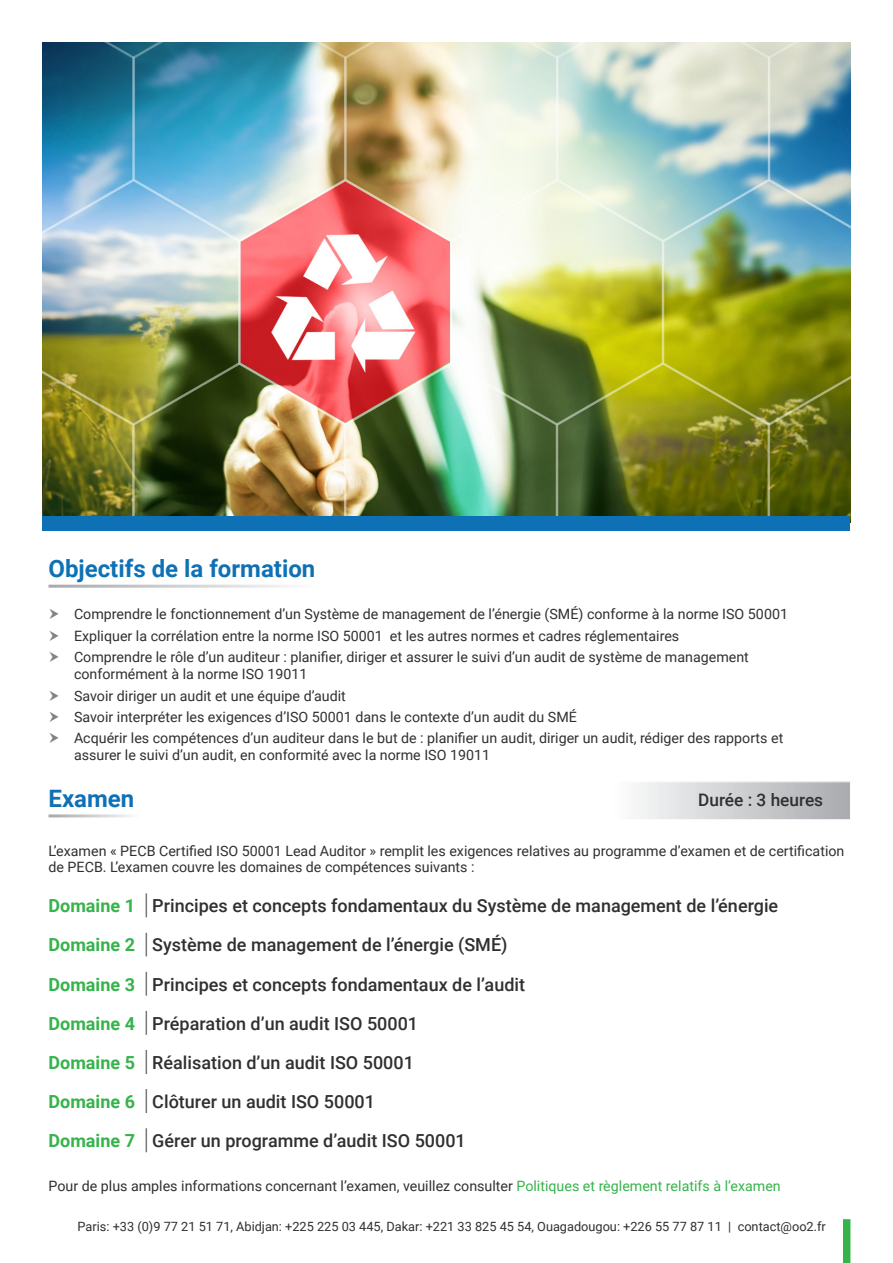
<style>
.page{position:relative;width:893px;height:1263px;background:#fff}
.page>*{position:absolute;margin:0;border:0;box-sizing:border-box;transform-origin:0 0}
.t1{font:700 24px "Roboto";color:#0e71b5}
.t2{font:500 18px "Roboto";color:#312f30}
.t3{font:700 18px "Roboto";color:#36b34b}
.t4{font:500 17.25px "Roboto";color:#312f30}
.Bullet_Points{font:14.25px/17.1px "Roboto";color:#312f30}
.Bullet_Points-2{font:12.75px "Roboto";color:#312f30}
.s1{color:#36b34b}
</style>
<div class="page">
<img style="left:43px;top:43px;width:807px;height:473px">
<div style="left:843px;top:1219px;width:7px;height:44px;background:#36b34b"></div>
<div style="left:43px;top:516px;width:807px;height:15px;background:#0e71b5"></div>
<svg style="left:639px;top:782px;width:211px;height:37px"></svg>
<svg style="left:146px;top:893px;width:1px;height:24px"></svg>
<svg style="left:146px;top:932px;width:1px;height:25px"></svg>
<svg style="left:146px;top:972px;width:1px;height:24px"></svg>
<svg style="left:146px;top:1011px;width:1px;height:24px"></svg>
<svg style="left:146px;top:1050px;width:1px;height:24px"></svg>
<svg style="left:146px;top:1089px;width:1px;height:24px"></svg>
<svg style="left:146px;top:1128px;width:1px;height:24px"></svg>
<p class="t1" style="left:49px;top:552px;width:268px">Objectifs de la formation</p>
<p class="Bullet_Points" style="left:74px;top:605px;width:715px">Comprendre le fonctionnement d’un Système de management de l’énergie (SMÉ) conforme à la norme ISO 50001</p>
<p class="Bullet_Points" style="left:74px;top:627px;width:607px">Expliquer la corrélation entre la norme ISO 50001 et les autres normes et cadres réglementaires</p>
<p class="Bullet_Points" style="left:74px;top:648px;width:676px">Comprendre le rôle d’un auditeur : planifier, diriger et assurer le suivi d’un audit de système de management conformément à la norme ISO 19011</p>
<p class="Bullet_Points" style="left:74px;top:686px;width:273px">Savoir diriger un audit et une équipe d’audit</p>
<p class="Bullet_Points" style="left:74px;top:708px;width:504px">Savoir interpréter les exigences d’ISO 50001 dans le contexte d’un audit du SMÉ</p>
<p class="Bullet_Points" style="left:74px;top:729px;width:711px">Acquérir les compétences d’un auditeur dans le but de : planifier un audit, diriger un audit, rédiger des rapports et assurer le suivi d’un audit, en conformité avec la norme ISO 19011</p>
<p class="t1" style="left:49px;top:782px;width:87px">Examen</p>
<p class="t4" style="left:698px;top:788px;width:127px">Durée : 3 heures</p>
<p class="Bullet_Points" style="left:49px;top:842px;width:797px;line-height:16.5px">L’examen « PECB Certified ISO 50001 Lead Auditor » remplit les exigences relatives au programme d’examen et de certification de PECB. L’examen couvre les domaines de compétences suivants :</p>
<p class="t3" style="left:49px;top:893px;width:88px">Domaine 1</p>
<p class="t2" style="left:152px;top:893px;width:627px">Principes et concepts fondamentaux du Système de management de l’énergie</p>
<p class="t3" style="left:49px;top:932px;width:88px">Domaine 2</p>
<p class="t2" style="left:152px;top:932px;width:357px">Système de management de l’énergie (SMÉ)</p>
<p class="t3" style="left:49px;top:971px;width:88px">Domaine 3</p>
<p class="t2" style="left:152px;top:971px;width:374px">Principes et concepts fondamentaux de l’audit</p>
<p class="t3" style="left:49px;top:1011px;width:88px">Domaine 4</p>
<p class="t2" style="left:152px;top:1011px;width:267px">Préparation d’un audit ISO 50001</p>
<p class="t3" style="left:49px;top:1050px;width:88px">Domaine 5</p>
<p class="t2" style="left:152px;top:1050px;width:263px">Réalisation d’un audit ISO 50001</p>
<p class="t3" style="left:49px;top:1089px;width:88px">Domaine 6</p>
<p class="t2" style="left:152px;top:1089px;width:224px">Clôturer un audit ISO 50001</p>
<p class="t3" style="left:49px;top:1128px;width:88px">Domaine 7</p>
<p class="t2" style="left:152px;top:1128px;width:315px">Gérer un programme d’audit ISO 50001</p>
<p class="Bullet_Points" style="left:49px;top:1176px;width:734px">Pour de plus amples informations concernant l’examen, veuillez consulter <span class="s1">Politiques et règlement relatifs à l’examen</span></p>
<p class="Bullet_Points-2" style="left:78px;top:1218px;width:750px">Paris: +33 (0)9 77 21 51 71, Abidjan: +225 225 03 445, Dakar: +221 33 825 45 54, Ouagadougou: +226 55 77 87 11 | contact@oo2.fr</p>
</div>
